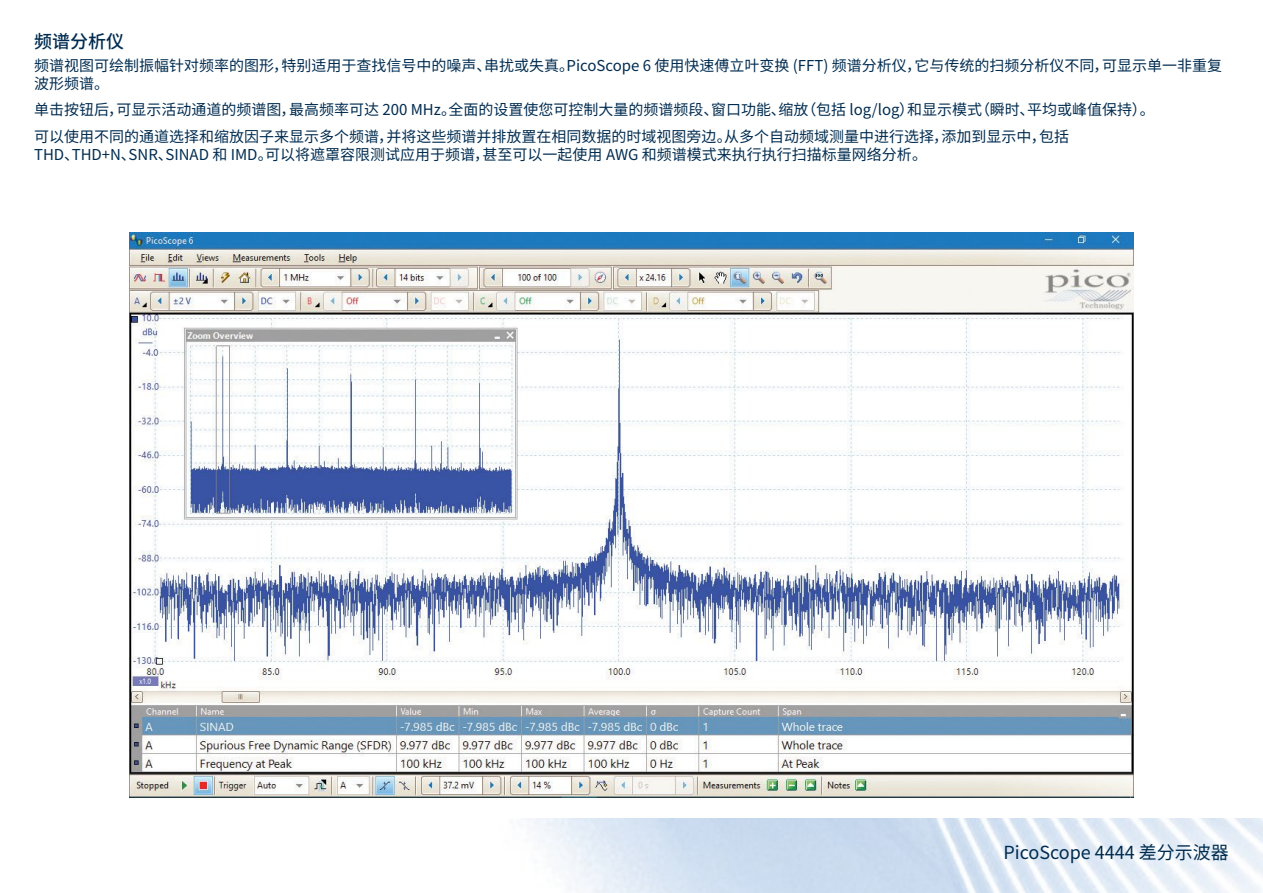
<style>
.page{position:relative;width:1263px;height:893px;background:#fff}
.page>*{position:absolute;margin:0;border:0;box-sizing:border-box;transform-origin:0 0}
.t1{font:18px "Noto Sans CJ Ksc";color:#002c50}
.t2{font:500 18px "Noto Sans CJ Ksc";color:#002c50}
.t3{font:15px/18px "Noto Sans CJ Ksc";color:#002c50}
</style>
<div class="page">
<img style="left:528px;top:819px;width:735px;height:74px">
<img style="left:129px;top:233px;width:1004px;height:564px">
<p class="t2" style="left:34px;top:32px;width:91px">频谱分析仪</p>
<p class="t3" style="left:34px;top:56px;width:1189px">频谱视图可绘制振幅针对频率的图形，特别适用于查找信号中的噪声、串扰或失真。PicoScope 6 使用快速傅立叶变换 (FFT) 频谱分析仪，它与传统的扫频分析仪不同，可显示单一非重复波形频谱。</p>
<p class="t3" style="left:34px;top:97px;width:1122px;line-height:26.5px">单击按钮后，可显示活动通道的频谱图，最高频率可达 200 MHz。全面的设置使您可控制大量的频谱频段、窗口功能、缩放（包括 log/log）和显示模式（瞬时、平均或峰值保持）。可以使用不同的通道选择和缩放因子来显示多个频谱，并将这些频谱并排放置在相同数据的时域视图旁边。从多个自动频域测量中进行选择，添加到显示中，包括</p>
<p class="t3" style="left:34px;top:145px;width:894px">THD、THD+N、SNR、SINAD 和 IMD。可以将遮罩容限测试应用于频谱，甚至可以一起使用 AWG 和频谱模式来执行执行扫描标量网络分析。</p>
<p class="t1" style="left:1003px;top:842px;width:227px">PicoScope 4444 差分示波器</p>
</div>
